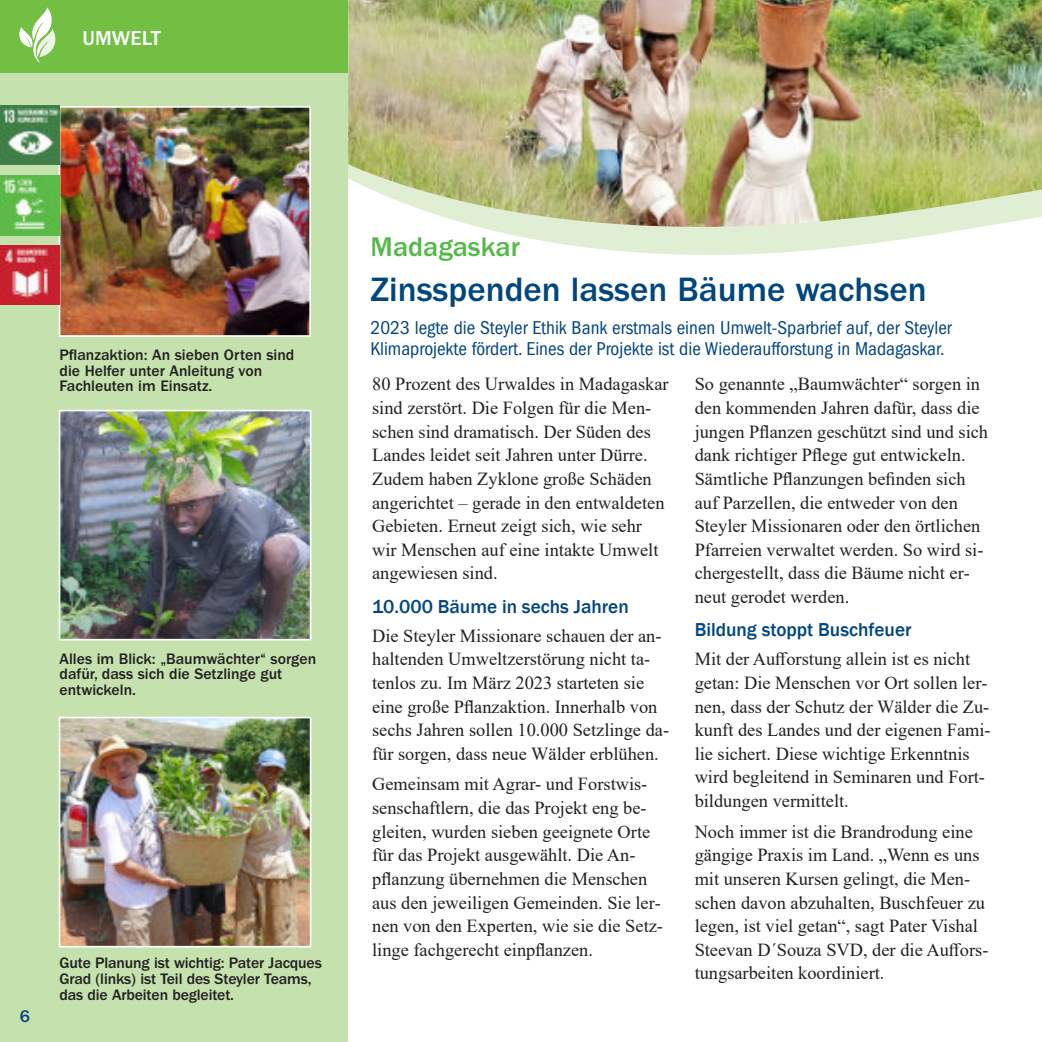
<style>
.page{position:relative;width:1042px;height:1042px;background:#fff}
.page>*{position:absolute;margin:0;border:0;box-sizing:border-box;transform-origin:0 0}
.t1{font:500 35px "ITC Franklin Gothic Std";color:#00467f}
.t2{font:500 28px "ITC Franklin Gothic Std";color:#54b948}
.t3{font:500 21px "ITC Franklin Gothic Std";color:#fff}
.t4{font:condensed 19.25px/21px "ITC Franklin Gothic Std";color:#00467f}
.t5{font:500 19.25px "Franklin Gothic";color:#00467f}
.t6{font:18.38px/23.6px "Times New Roman";color:#231f20}
.t7{font:500 17.5px "ITC Franklin Gothic Std";color:#00467f}
.t8{font:500 15.75px/15.8px "ITC Franklin Gothic Std";color:#231f20}
</style>
<div class="page">
<svg style="left:347px;top:227px;width:632px;height:32px"></svg>
<img style="left:347px;top:0;width:695px;height:227px">
<div style="left:0;top:0;width:347px;height:1042px;background:#c5e1ae"></div>
<img style="left:62px;top:720px;width:246px;height:224px">
<div style="left:59px;top:717px;width:252px;height:230px;border:2px solid #fff"></div>
<img style="left:62px;top:413px;width:246px;height:224px">
<div style="left:59px;top:410px;width:252px;height:230px;border:2px solid #fff"></div>
<img style="left:62px;top:109px;width:246px;height:225px">
<div style="left:59px;top:106px;width:252px;height:231px;border:2px solid #fff"></div>
<div style="left:0;top:0;width:347px;height:72px;background:#72bf44"></div>
<svg style="left:19px;top:7px;width:37px;height:56px"></svg>
<img style="left:0;top:105px;width:60px;height:60px">
<img style="left:0;top:176px;width:60px;height:59px">
<img style="left:0;top:245px;width:60px;height:60px">
<p class="t3" style="left:83px;top:31px;width:80px">UMWELT</p>
<p class="t8" style="left:60px;top:349px;width:236px">Pflanzaktion: An sieben Orten sind die Helfer unter Anleitung von<br>Fachleuten im Einsatz.</p>
<p class="t8" style="left:60px;top:653px;width:258px">Alles im Blick: „Baumwächter“ sorgen dafür, dass sich die Setzlinge gut entwickeln.</p>
<p class="t7" style="left:20px;top:1010px;width:12px">6</p>
<p class="t8" style="left:60px;top:957px;width:264px">Gute Planung ist wichtig: Pater Jacques<br>Grad (links) ist Teil des Steyler Teams, das die Arbeiten begleitet.</p>
<h2 class="t2" style="left:370px;top:236px;width:151px">Madagaskar</h2>
<h1 class="t1" style="left:370px;top:277px;width:557px">Zinsspenden lassen Bäume wachsen</h1>
<p class="t4" style="left:370px;top:319px;width:583px">2023 legte die Steyler Ethik Bank erstmals einen Umwelt-Sparbrief auf, der Steyler<br>Klimaprojekte fördert. Eines der Projekte ist die Wiederaufforstung in Madagaskar.</p>
<p class="t6" style="left:372px;top:374px;width:298px">80 Prozent des Urwaldes in Madagaskar sind zerstört. Die Folgen für die Men&shy;schen sind dramatisch. Der Süden des Landes leidet seit Jahren unter Dürre.<br>Zudem haben Zyklone große Schäden angerichtet – gerade in den entwaldeten Gebieten. Erneut zeigt sich, wie sehr wir Menschen auf eine intakte Umwelt angewiesen sind.</p>
<p class="t5" style="left:372px;top:599px;width:258px">10.000 Bäume in sechs Jahren</p>
<p class="t6" style="left:372px;top:625px;width:298px">Die Steyler Missionare schauen der an&shy;haltenden Umweltzerstörung nicht ta&shy;tenlos zu. Im März 2023 starteten sie eine große Pflanzaktion. Innerhalb von sechs Jahren sollen 10.000 Setzlinge da&shy;für sorgen, dass neue Wälder erblühen.</p>
<p class="t6" style="left:372px;top:774px;width:292px">Gemeinsam mit Agrar- und Forstwis&shy;senschaftlern, die das Projekt eng be&shy;gleiten, wurden sieben geeignete Orte für das Projekt ausgewählt. Die An&shy;pflanzung übernehmen die Menschen aus den jeweiligen Gemeinden. Sie ler&shy;nen von den Experten, wie sie die Setz&shy;linge fachgerecht einpflanzen.</p>
<p class="t6" style="left:694px;top:374px;width:295px">So genannte „Baumwächter“ sorgen in den kommenden Jahren dafür, dass die jungen Pflanzen geschützt sind und sich dank richtiger Pflege gut entwickeln.<br>Sämtliche Pflanzungen befinden sich auf Parzellen, die entweder von den Steyler Missionaren oder den örtlichen Pfarreien verwaltet werden. So wird si&shy;chergestellt, dass die Bäume nicht er&shy;neut gerodet werden.</p>
<p class="t5" style="left:694px;top:623px;width:218px">Bildung stoppt Buschfeuer</p>
<p class="t6" style="left:694px;top:649px;width:297px">Mit der Aufforstung allein ist es nicht getan: Die Menschen vor Ort sollen ler&shy;nen, dass der Schutz der Wälder die Zu&shy;kunft des Landes und der eigenen Fami&shy;lie sichert. Diese wichtige Erkenntnis wird begleitend in Seminaren und Fort&shy;bildungen vermittelt.</p>
<p class="t6" style="left:694px;top:821px;width:295px">Noch immer ist die Brandrodung eine gängige Praxis im Land. „Wenn es uns mit unseren Kursen gelingt, die Men&shy;schen davon abzuhalten, Buschfeuer zu legen, ist viel getan“, sagt Pater Vishal Steevan D´Souza SVD, der die Auffors&shy;tungsarbeiten koordiniert.</p>
</div>
